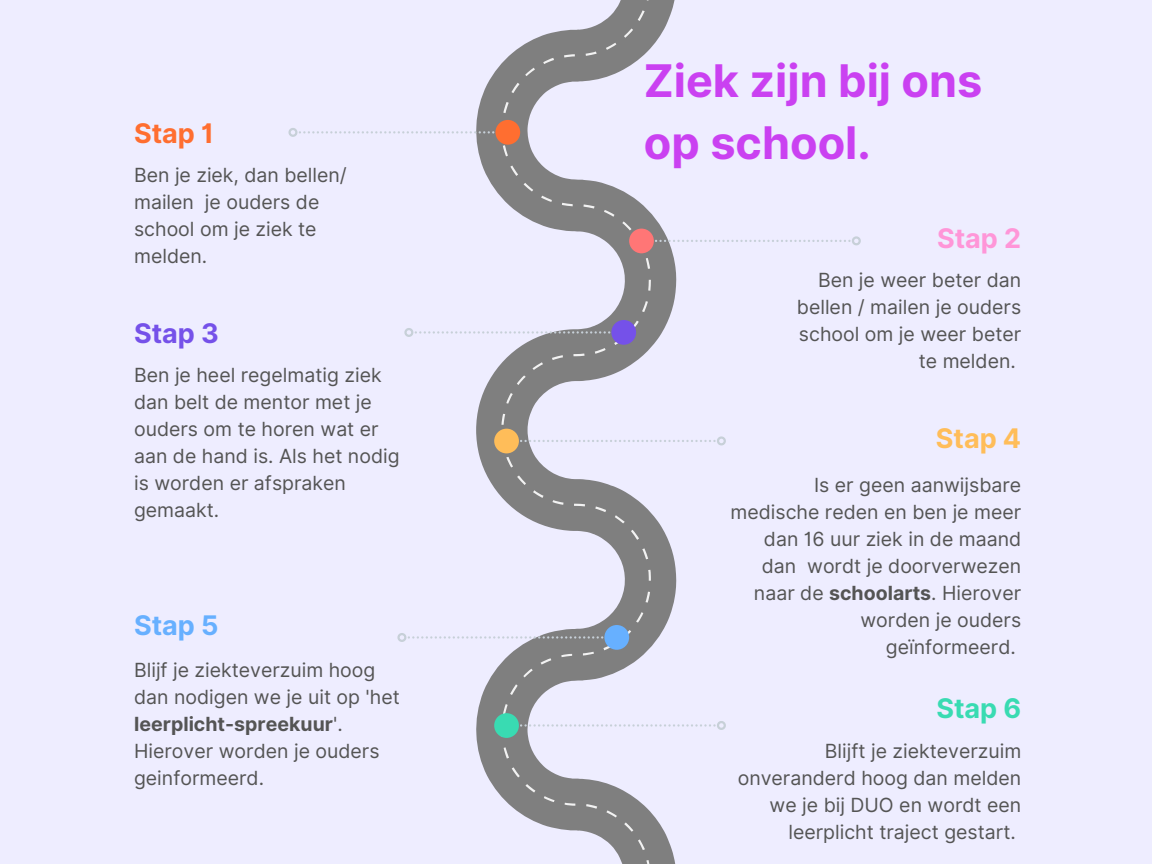
<style>
.page{position:relative;width:1152px;height:864px;background:#eeedff}
.page>*{position:absolute;margin:0;border:0;box-sizing:border-box;transform-origin:0 0}
.t1{font:700 45px/61.8px "Inter";color:#ca41f1}
.t2{font:700 27px "Inter";color:#ff6e30}
.t3{font:700 27px "Inter";color:#ff96d8}
.t4{font:700 27px "Inter";color:#7551e9}
.t5{font:700 27px "Inter";color:#ffbd59}
.t6{font:700 27px "Inter";color:#67b0ff}
.t7{font:700 27px "Inter";color:#39dbb2}
.t8{font:19.5px/27px "Inter";color:#545454}
.s1{font-weight:700}
</style>
<div class="page">
<svg style="left:476px;top:0;width:201px;height:864px"></svg>
<svg style="left:501px;top:0;width:150px;height:864px"></svg>
<svg style="left:288px;top:126px;width:209px;height:13px"></svg>
<div style="left:495px;top:120px;width:25px;height:25px;background:#ff6e30;border-radius:50%"></div>
<svg style="left:653px;top:235px;width:208px;height:12px"></svg>
<div style="left:629px;top:229px;width:25px;height:24px;background:#ff7676;border-radius:50%"></div>
<svg style="left:404px;top:326px;width:209px;height:13px"></svg>
<div style="left:611px;top:320px;width:25px;height:25px;background:#7551e9;border-radius:50%"></div>
<svg style="left:518px;top:435px;width:208px;height:12px"></svg>
<div style="left:494px;top:429px;width:25px;height:24px;background:#ffbd59;border-radius:50%"></div>
<svg style="left:397px;top:631px;width:209px;height:13px"></svg>
<div style="left:604px;top:625px;width:25px;height:25px;background:#67b0ff;border-radius:50%"></div>
<svg style="left:517px;top:719px;width:209px;height:13px"></svg>
<div style="left:494px;top:713px;width:25px;height:25px;background:#39dbb2;border-radius:50%"></div>
<h2 class="t2" style="left:134px;top:117px;width:81px">Stap 1</h2>
<p class="t8" style="left:134px;top:161px;width:214px">Ben je ziek, dan bellen/ mailen je ouders de school om je ziek te melden.</p>
<h2 class="t4" style="left:134px;top:317px;width:86px">Stap 3</h2>
<p class="t8" style="left:134px;top:362px;width:267px">Ben je heel regelmatig ziek dan belt de mentor met je ouders om te horen wat er aan de hand is. Als het nodig is worden er afspraken gemaakt.</p>
<h2 class="t6" style="left:134px;top:609px;width:86px">Stap 5</h2>
<p class="t8" style="left:134px;top:656px;width:267px">Blijf je ziekteverzuim hoog dan nodigen we je uit op 'het <span class="s1">leerplicht-spreekuur</span>'.<br>Hierover worden je ouders geinformeerd.</p>
<h1 class="t1" style="left:644px;top:50px;width:340px">Ziek zijn bij ons op school.</h1>
<h2 class="t3" style="left:937px;top:222px;width:86px">Stap 2</h2>
<p class="t8" style="left:797px;top:267px;width:226px;text-align:right">Ben je weer beter dan bellen / mailen je ouders school om je weer beter te melden.</p>
<h2 class="t5" style="left:936px;top:423px;width:87px">Stap 4</h2>
<p class="t8" style="left:730px;top:471px;width:292px;text-align:right">Is er geen aanwijsbare medische reden en ben je meer dan 16 uur ziek in de maand dan wordt je doorverwezen naar de <span class="s1">schoolarts</span>. Hierover worden je ouders geïnformeerd.</p>
<h2 class="t7" style="left:936px;top:692px;width:86px">Stap 6</h2>
<p class="t8" style="left:738px;top:738px;width:285px;text-align:right">Blijft je ziekteverzuim onveranderd hoog dan melden we je bij DUO en wordt een leerplicht traject gestart.</p>
</div>
